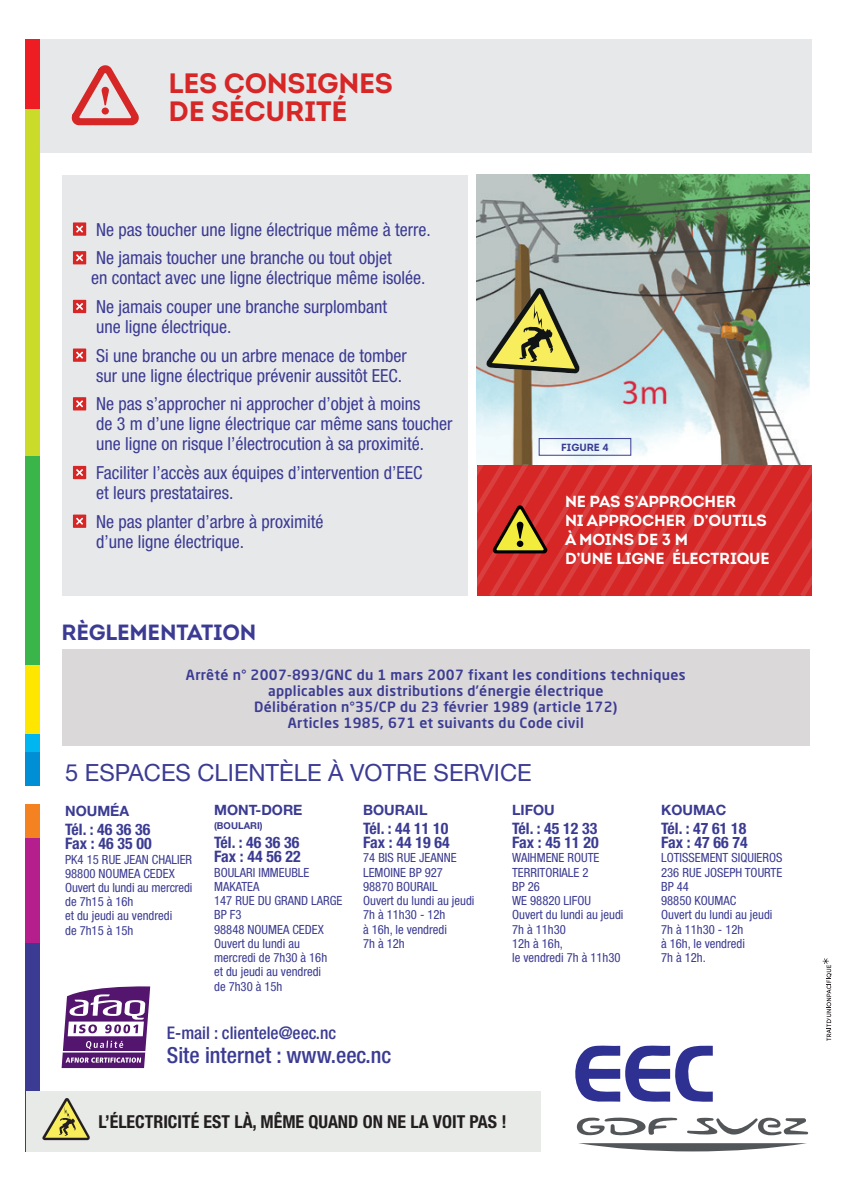
<style>
.page{position:relative;width:851px;height:1191px;background:#fff}
.page>*{position:absolute;margin:0;border:0;box-sizing:border-box;transform-origin:0 0}
.t1{font:700 28px/28px "Intro";letter-spacing:-.01em;color:#d62626}
.t2{font:23.8px "Helvetica Neue LT Std";color:#3b3b93}
.t3{font:500 condensed 22.2px "Helvetica Neue LT Std";color:#3b3b93}
.t4{font:700 22px "Intro";letter-spacing:-.01em;color:#3b3b93}
.t5{font:condensed 18px/20px "Helvetica Neue LT Std";color:#3b3b93}
.t6{font:700 condensed 17.8px "Helvetica Neue LT Std";color:#231f20}
.t7{font:500 condensed 17.4px "Helvetica Neue LT Std";color:#3b3b93}
.t8{font:700 16px/19.2px "Intro";letter-spacing:-.01em;color:#fff}
.t9{font:700 condensed 15.8px/14.2px "Helvetica Neue LT Std";color:#3b3b93}
.t10{font:700 14.2px "Helvetica Neue LT Std";color:#3b3b93}
.t11{font:500 14px/16px "Neo Sans Pro";letter-spacing:.025em;color:#3b3b93;text-align:center}
.t12{font:condensed 12.6px/14.2px "Helvetica Neue LT Std";color:#3b3b93}
.t13{font:700 10.4px "Intro";color:#3b3b93}
.t14{font:700 9.4px "Helvetica Neue LT Std";color:#3b3b93}
</style>
<div class="page">
<svg style="left:62px;top:986px;width:88px;height:82px"></svg>
<hr style="left:63px;top:1051px;width:82px;height:1px;background:#fff">
<div style="left:26px;top:40px;width:14px;height:69px;background:#ee1d23"></div>
<div style="left:26px;top:109px;width:14px;height:70px;background:#cadb2a"></div>
<div style="left:26px;top:179px;width:14px;height:69px;background:#cadb2a"></div>
<div style="left:26px;top:248px;width:14px;height:70px;background:#cadb2a"></div>
<div style="left:26px;top:318px;width:14px;height:69px;background:#cadb2a"></div>
<div style="left:26px;top:387px;width:14px;height:69px;background:#cadb2a"></div>
<div style="left:26px;top:456px;width:14px;height:70px;background:#3ab54a"></div>
<div style="left:26px;top:526px;width:14px;height:69px;background:#3ab54a"></div>
<div style="left:26px;top:595px;width:14px;height:70px;background:#3ab54a"></div>
<div style="left:26px;top:665px;width:14px;height:69px;background:#ffe601"></div>
<div style="left:26px;top:734px;width:14px;height:18px;background:#00b6f0"></div>
<div style="left:26px;top:752px;width:14px;height:17px;background:#008fd5"></div>
<div style="left:26px;top:769px;width:14px;height:17px;background:#008fd5"></div>
<div style="left:26px;top:804px;width:14px;height:17px;background:#f58220"></div>
<div style="left:26px;top:821px;width:14px;height:17px;background:#f58220"></div>
<div style="left:26px;top:838px;width:14px;height:18px;background:#b41e8d"></div>
<div style="left:26px;top:856px;width:14px;height:17px;background:#b41e8d"></div>
<div style="left:26px;top:873px;width:14px;height:70px;background:#b41e8d"></div>
<div style="left:26px;top:943px;width:14px;height:69px;background:#3b3b93"></div>
<div style="left:26px;top:1012px;width:14px;height:70px;background:#3b3b93"></div>
<div style="left:26px;top:1082px;width:14px;height:69px;background:#3b3b93"></div>
<svg style="left:575px;top:1045px;width:137px;height:57px"></svg>
<svg style="left:576px;top:1117px;width:101px;height:18px"></svg>
<svg style="left:687px;top:1117px;width:121px;height:18px"></svg>
<svg style="left:578px;top:1143px;width:228px;height:8px"></svg>
<svg style="left:822px;top:958px;width:9px;height:83px"></svg>
<img style="left:477px;top:175px;width:332px;height:289px">
<div style="left:40px;top:40px;width:771px;height:113px;background:#e7e8ea"></div>
<div style="left:62px;top:175px;width:405px;height:420px;background:#e7e8ea"></div>
<div style="left:73px;top:222px;width:13px;height:14px;background:#d62626"></div>
<svg style="left:76px;top:225px;width:7px;height:8px"></svg>
<div style="left:73px;top:251px;width:13px;height:13px;background:#d62626"></div>
<svg style="left:76px;top:254px;width:7px;height:7px"></svg>
<div style="left:73px;top:300px;width:13px;height:13px;background:#d62626"></div>
<svg style="left:76px;top:303px;width:7px;height:7px"></svg>
<div style="left:73px;top:348px;width:13px;height:14px;background:#d62626"></div>
<svg style="left:76px;top:351px;width:7px;height:8px"></svg>
<div style="left:73px;top:397px;width:13px;height:13px;background:#d62626"></div>
<svg style="left:76px;top:400px;width:7px;height:7px"></svg>
<div style="left:73px;top:466px;width:13px;height:13px;background:#d62626"></div>
<svg style="left:76px;top:469px;width:7px;height:7px"></svg>
<div style="left:73px;top:514px;width:13px;height:14px;background:#d62626"></div>
<svg style="left:76px;top:517px;width:7px;height:8px"></svg>
<svg style="left:477px;top:464px;width:334px;height:131px;background:#d4302d"></svg>
<div style="left:62px;top:648px;width:747px;height:97px;background:#dad8d8"></div>
<svg style="left:486px;top:288px;width:94px;height:85px;background:#a3a474"></svg>
<svg style="left:71px;top:65px;width:68px;height:61px"></svg>
<div style="left:26px;top:1090px;width:514px;height:61px;background:#e8eae7"></div>
<svg style="left:42px;top:1098px;width:48px;height:42px"></svg>
<div style="left:538px;top:438px;width:93px;height:17px;border:1px solid #3b3b93"></div>
<p class="t1" style="left:169px;top:69px;width:226px">LES CONSIGNES<br>DE SÉCURITÉ</p>
<p class="t5" style="left:96px;top:219px;width:336px">Ne pas toucher une ligne électrique même à terre.</p>
<p class="t5" style="left:91px;top:248px;width:335px">Ne jamais toucher une branche ou tout objet<br>en contact avec une ligne électrique même isolée.</p>
<p class="t5" style="left:96px;top:297px;width:292px">Ne jamais couper une branche surplombant une ligne électrique.</p>
<p class="t5" style="left:96px;top:345px;width:312px">Si une branche ou un arbre menace de tomber sur une ligne électrique prévenir aussitôt EEC.</p>
<p class="t5" style="left:96px;top:394px;width:358px">Ne pas s’approcher ni approcher d’objet à moins<br>de 3 m d’une ligne électrique car même sans toucher une ligne on risque l’électrocution à sa proximité.</p>
<p class="t5" style="left:96px;top:463px;width:328px">Faciliter l’accès aux équipes d’intervention d’EEC et leurs prestataires.</p>
<p class="t5" style="left:96px;top:511px;width:229px">Ne pas planter d’arbre à proximité d’une ligne électrique.</p>
<p class="t4" style="left:62px;top:618px;width:196px">RÈGLEMENTATION</p>
<p class="t13" style="left:561px;top:440px;width:49px">FIGURE 4</p>
<p class="t8" style="left:565px;top:491px;width:206px">NE PAS S’APPROCHER<br>NI APPROCHER D’OUTILS<br>À MOINS DE 3 M<br>D’UNE LIGNE ÉLECTRIQUE</p>
<p class="t11" style="left:186px;top:666px;width:501px">Arrêté n° 2007-893/GNC du 1 mars 2007 fixant les conditions techniques applicables aux distributions d’énergie électrique</p>
<p class="t11" style="left:254px;top:698px;width:365px">Délibération n°35/CP du 23 février 1989 (article 172)</p>
<p class="t11" style="left:288px;top:714px;width:297px">Articles 1985, 671 et suivants du Code civil</p>
<p class="t2" style="left:65px;top:758px;width:468px">5 ESPACES CLIENTÈLE À VOTRE SERVICE</p>
<p class="t10" style="left:65px;top:802px;width:66px">NOUMÉA</p>
<p class="t9" style="left:65px;top:822px;width:88px">Tél. : 46 36 36<br>Fax : 46 35 00</p>
<p class="t12" style="left:65px;top:852px;width:128px">PK4 15 RUE JEAN CHALIER</p>
<p class="t12" style="left:65px;top:866px;width:111px">98800 NOUMEA CEDEX</p>
<p class="t12" style="left:65px;top:880px;width:129px">Ouvert du lundi au mercredi de 7h15 à 16h<br>et du jeudi au vendredi<br>de 7h15 à 15h</p>
<p class="t10" style="left:214px;top:801px;width:90px">MONT-DORE</p>
<p class="t14" style="left:214px;top:820px;width:50px">(BOULARI)</p>
<p class="t9" style="left:214px;top:835px;width:88px">Tél. : 46 36 36<br>Fax : 44 56 22</p>
<p class="t12" style="left:214px;top:865px;width:97px">BOULARI IMMEUBLE<br>MAKATEA</p>
<p class="t12" style="left:214px;top:893px;width:130px">147 RUE DU GRAND LARGE<br>BP F3<br>98848 NOUMEA CEDEX</p>
<p class="t12" style="left:214px;top:936px;width:115px">Ouvert du lundi au mercredi de 7h30 à 16h et du jeudi au vendredi de 7h30 à 15h</p>
<p class="t10" style="left:363px;top:801px;width:66px">BOURAIL</p>
<p class="t9" style="left:363px;top:821px;width:88px">Tél. : 44 11 10<br>Fax : 44 19 64</p>
<p class="t12" style="left:363px;top:850px;width:95px">74 BIS RUE JEANNE<br>LEMOINE BP 927</p>
<p class="t12" style="left:363px;top:879px;width:76px">98870 BOURAIL</p>
<p class="t12" style="left:363px;top:893px;width:113px">Ouvert du lundi au jeudi<br>7h à 11h30 - 12h<br>à 16h, le vendredi<br>7h à 12h</p>
<p class="t7" style="left:167px;top:1022px;width:171px">E-mail : clientele@eec.nc</p>
<p class="t3" style="left:167px;top:1041px;width:226px">Site internet : www.eec.nc</p>
<p class="t10" style="left:512px;top:801px;width:44px">LIFOU</p>
<p class="t9" style="left:512px;top:821px;width:88px">Tél. : 45 12 33<br>Fax : 45 11 20</p>
<p class="t12" style="left:512px;top:850px;width:89px">WAIHMENE ROUTE<br>TERRITORIALE 2</p>
<p class="t12" style="left:512px;top:879px;width:80px">BP 26<br>WE 98820 LIFOU</p>
<p class="t12" style="left:512px;top:907px;width:113px">Ouvert du lundi au jeudi<br>7h à 11h30<br>12h à 16h,<br>le vendredi 7h à 11h30</p>
<p class="t6" style="left:98px;top:1110px;width:410px">L’ÉLECTRICITÉ EST LÀ, MÊME QUAND ON NE LA VOIT PAS !</p>
<p class="t10" style="left:661px;top:801px;width:67px">KOUMAC</p>
<p class="t9" style="left:661px;top:821px;width:88px">Tél. : 47 61 18<br>Fax : 47 66 74</p>
<p class="t12" style="left:661px;top:850px;width:123px">LOTISSEMENT SIQUIEROS</p>
<p class="t12" style="left:661px;top:865px;width:123px">236 RUE JOSEPH TOURTE<br>BP 44</p>
<p class="t12" style="left:661px;top:893px;width:77px">98850 KOUMAC</p>
<p class="t12" style="left:661px;top:907px;width:113px">Ouvert du lundi au jeudi<br>7h à 11h30 - 12h<br>à 16h, le vendredi<br>7h à 12h.</p>
</div>
